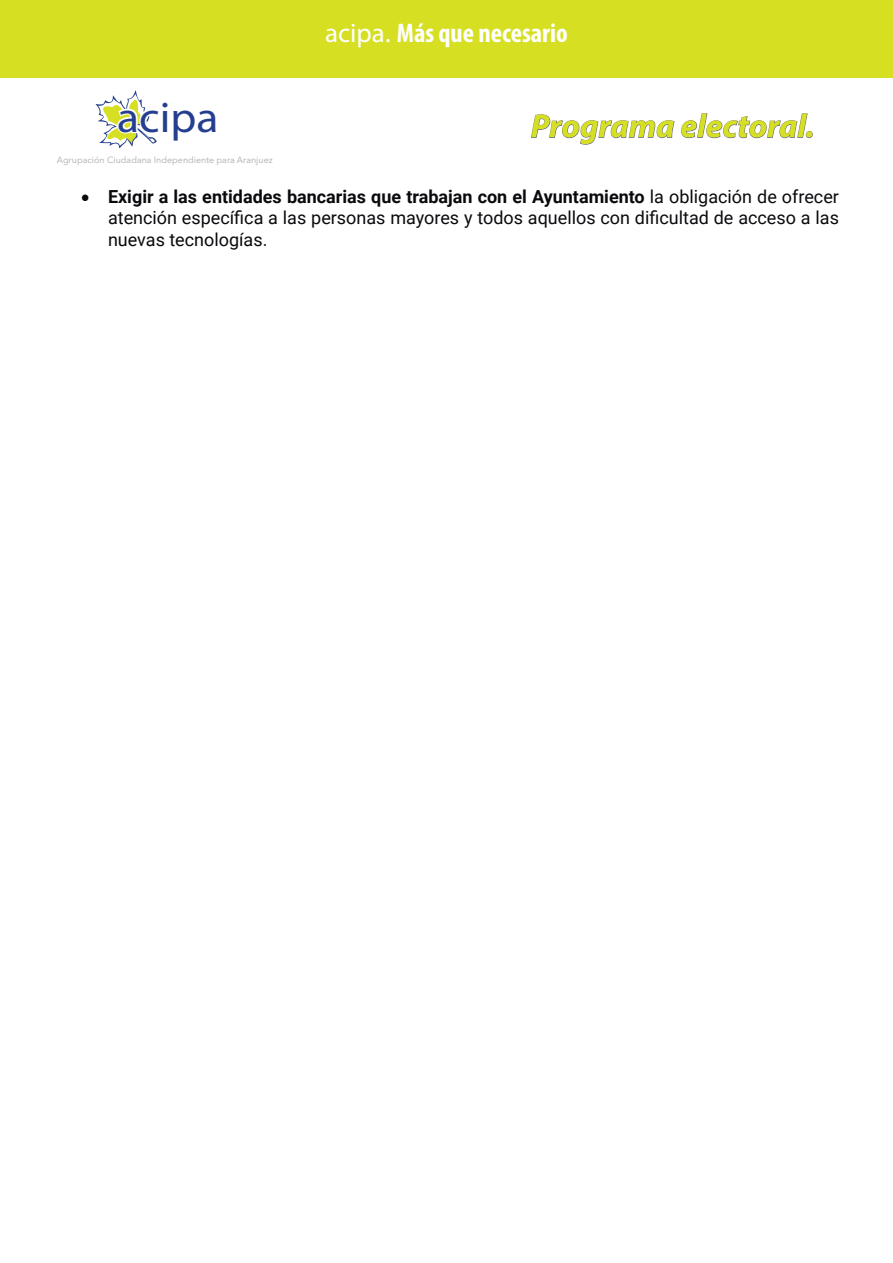
<style>
.page{position:relative;width:893px;height:1263px;background:#fff}
.page>*{position:absolute;margin:0;border:0;box-sizing:border-box;transform-origin:0 0}
.t1{font:43.35px "Myriad Pro";color:#253f8e;scale:1.05 1}
.t2{font:italic 700 33px "Myriad Pro";color:#d6df21}
.t3{font:700 condensed 27px "Myriad Pro";color:#fff}
.t4{font:18px/21.6px "Roboto";color:#0b090d;text-align:justify}
.t5{font:8.85px "Avenir Next LT Pro";color:#a8a9ad}
.s1{font-weight:400;font-stretch:normal}
.s2{font-weight:700}
</style>
<div class="page">
<div style="left:0;top:0;width:893px;height:78px;background:#d6df21"></div>
<svg style="left:96px;top:90px;width:61px;height:58px"></svg>
<svg style="left:531px;top:114px;width:144px;height:31px"></svg>
<svg style="left:681px;top:113px;width:131px;height:25px"></svg>
<h1 class="t1" style="left:117px;top:90px;width:98px">acipa</h1>
<p class="t5" style="left:57px;top:155px;width:217px">Agrupación Ciudadana Independiente para Aranjuez</p>
<h3 class="t3" style="left:325px;top:16px;width:244px"><span class="s1">acipa.</span> Más que necesario</h3>
<h2 class="t2" style="left:531px;top:105px;width:285px">Programa electoral.</h2>
<p class="t4" style="left:108px;top:185px;width:732px;text-indent:-27px">• <span class="s2">Exigir a las entidades bancarias que trabajan con el Ayuntamiento</span> la obligación de ofrecer atención específica a las personas mayores y todos aquellos con dificultad de acceso a las nuevas tecnologías.</p>
</div>
